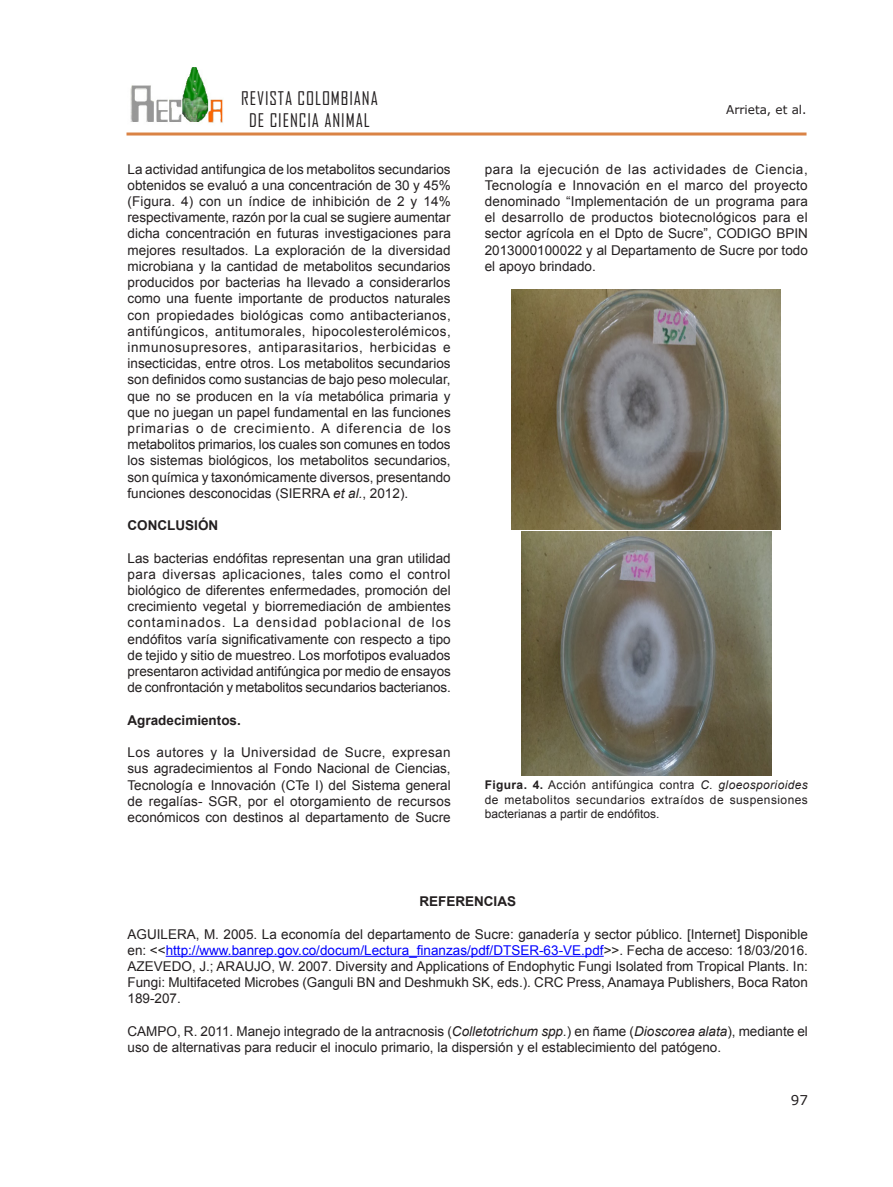
<style>
.page{position:relative;width:893px;height:1187px;background:#fff}
.page>*{position:absolute;margin:0;border:0;box-sizing:border-box;transform-origin:0 0}
.t1{font:18px/21.6px "Agency FB";letter-spacing:.05em;color:#231f20;text-align:center}
.t2{font:13.5px/16.2px "Arial";color:#231f20;text-align:justify}
.t3{font:700 13.5px "Arial";color:#231f20}
.t4{font:13.5px "Verdana";color:#231f20}
.t5{font:12px/14.4px "Arial";color:#231f20;text-align:justify}
.t6{font:12px "Verdana";color:#231f20}
.s1{font-style:italic}
.s2{font-weight:700}
.s3{color:#00f}
</style>
<div class="page">
<img style="left:130px;top:68px;width:93px;height:55px">
<hr style="left:126px;top:132px;width:680px;height:3px;background:#da8345">
<img style="left:512px;top:290px;width:269px;height:239px">
<img style="left:521px;top:531px;width:250px;height:244px">
<hr style="left:166px;top:955px;width:438px;height:1px;background:#00f">
<h1 class="t1" style="left:241px;top:87px;width:138px">REVISTA COLOMBIANA<br>DE CIENCIA ANIMAL</h1>
<p class="t2" style="left:128px;top:161px;width:325px">La actividad antifungica de los metabolitos secundarios obtenidos se evaluó a una concentración de 30 y 45% (Figura. 4) con un índice de inhibición de 2 y 14% respectivamente, razón por la cual se sugiere aumentar dicha concentración en futuras investigaciones para mejores resultados. La exploración de la diversidad microbiana y la cantidad de metabolitos secundarios producidos por bacterias ha llevado a considerarlos como una fuente importante de productos naturales con propiedades biológicas como antibacterianos, antifúngicos, antitumorales, hipocolesterolémicos, inmunosupresores, antiparasitarios, herbicidas e insecticidas, entre otros. Los metabolitos secundarios son definidos como sustancias de bajo peso molecular, que no se producen en la vía metabólica primaria y que no juegan un papel fundamental en las funciones primarias o de crecimiento. A diferencia de los metabolitos primarios, los cuales son comunes en todos los sistemas biológicos, los metabolitos secundarios, son química y taxonómicamente diversos, presentando funciones desconocidas (SIERRA <span class="s1">et al.</span>, 2012).</p>
<p class="t3" style="left:128px;top:516px;width:92px">CONCLUSIÓN</p>
<p class="t2" style="left:128px;top:550px;width:325px">Las bacterias endófitas representan una gran utilidad para diversas aplicaciones, tales como el control biológico de diferentes enfermedades, promoción del crecimiento vegetal y biorremediación de ambientes contaminados. La densidad poblacional de los endófitos varía significativamente con respecto a tipo de tejido y sitio de muestreo. Los morfotipos evaluados presentaron actividad antifúngica por medio de ensayos de confrontación y metabolitos secundarios bacterianos.</p>
<p class="t3" style="left:128px;top:711px;width:115px">Agradecimientos.</p>
<p class="t2" style="left:128px;top:744px;width:325px">Los autores y la Universidad de Sucre, expresan sus agradecimientos al Fondo Nacional de Ciencias, Tecnología e Innovación (CTe I) del Sistema general de regalías- SGR, por el otorgamiento de recursos económicos con destinos al departamento de Sucre</p>
<p class="t6" style="left:726px;top:101px;width:82px">Arrieta, et al.</p>
<p class="t2" style="left:485px;top:161px;width:325px">para la ejecución de las actividades de Ciencia, Tecnología e Innovación en el marco del proyecto denominado “Implementación de un programa para el desarrollo de productos biotecnológicos para el sector agrícola en el Dpto de Sucre”, CODIGO BPIN 2013000100022 y al Departamento de Sucre por todo el apoyo brindado.</p>
<p class="t5" style="left:485px;top:778px;width:325px"><span class="s2">Figura. 4.</span> Acción antifúngica contra <span class="s1">C. gloeosporioides </span>de metabolitos secundarios extraídos de suspensiones bacterianas a partir de endófitos.</p>
<p class="t3" style="left:419px;top:892px;width:98px">REFERENCIAS</p>
<p class="t2" style="left:128px;top:925px;width:682px">AGUILERA, M. 2005. La economía del departamento de Sucre: ganadería y sector público. [Internet] Disponible en: &lt;&lt;<span class="s3">http://www.banrep.gov.co/docum/Lectura_finanzas/pdf/DTSER-63-VE.pdf</span>&gt;&gt;. Fecha de acceso: 18/03/2016.</p>
<p class="t2" style="left:128px;top:958px;width:682px">AZEVEDO, J.; ARAUJO, W. 2007. Diversity and Applications of Endophytic Fungi Isolated from Tropical Plants. In:<br>Fungi: Multifaceted Microbes (Ganguli BN and Deshmukh SK, eds.). CRC Press, Anamaya Publishers, Boca Raton 189-207.</p>
<p class="t2" style="left:128px;top:1023px;width:682px">CAMPO, R. 2011. Manejo integrado de la antracnosis (<span class="s1">Colletotrichum spp.</span>) en ñame (<span class="s1">Dioscorea alata</span>), mediante el uso de alternativas para reducir el inoculo primario, la dispersión y el establecimiento del patógeno.</p>
<p class="t4" style="left:791px;top:1090px;width:19px">97</p>
</div>
